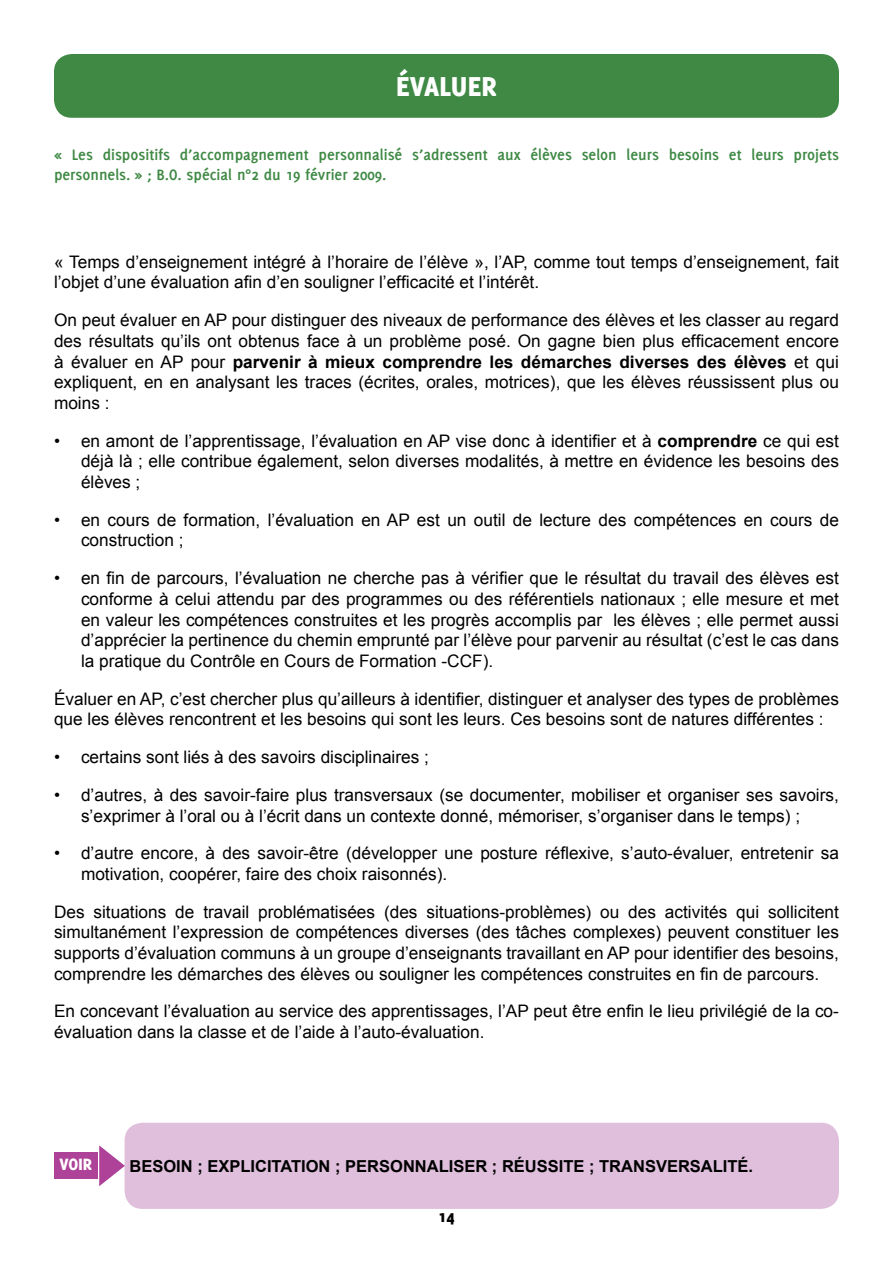
<style>
.page{position:relative;width:893px;height:1263px;background:#fff}
.page>*{position:absolute;margin:0;border:0;box-sizing:border-box;transform-origin:0 0}
.t1{font:800 30px "Delicious";color:#fff}
.t2{font:800 18px "Delicious";color:#fff}
.t3{font:800 18px "Delicious";color:#000}
.t4{font:17.25px/20.7px "Arial";color:#000}
.t5{font:700 16.5px/19.8px "Delicious";color:#3f8945}
.t6{font:700 16.5px "Arial";color:#000}
.s1{font-weight:700}
</style>
<div class="page">
<div style="left:54px;top:54px;width:785px;height:64px;background:#3f8945;border-radius:18px"></div>
<div style="left:125px;top:1123px;width:714px;height:86px;background:#dfbfdc;border-radius:18px"></div>
<div style="left:54px;top:1153px;width:44px;height:26px;background:#ae4198"></div>
<svg style="left:99px;top:1145px;width:26px;height:41px"></svg>
<h1 class="t1" style="left:396px;top:69px;width:102px">ÉVALUER</h1>
<p class="t5" style="left:54px;top:145px;width:786px">« Les dispositifs d’accompagnement personnalisé s’adressent aux élèves selon leurs besoins et leurs projets personnels. » ; B.O. spécial n°2 du 19 février 2009.</p>
<p class="t4" style="left:54px;top:251px;width:786px">« Temps d’enseignement intégré à l’horaire de l’élève », l’AP, comme tout temps d’enseignement, fait l’objet d’une évaluation afin d’en souligner l’efficacité et l’intérêt.</p>
<p class="t4" style="left:54px;top:310px;width:786px;text-align:justify">On peut évaluer en AP pour distinguer des niveaux de performance des élèves et les classer au regard des résultats qu’ils ont obtenus face à un problème posé. On gagne bien plus efficacement encore à évaluer en AP pour <span class="s1">parvenir à mieux comprendre les démarches diverses des élèves</span> et qui expliquent, en en analysant les traces (écrites, orales, motrices), que les élèves réussissent plus ou moins :</p>
<p class="t4" style="left:81px;top:430px;width:759px;text-align:justify;text-indent:-27px">• en amont de l’apprentissage, l’évaluation en AP vise donc à identifier et à <span class="s1">comprendre</span> ce qui est déjà là ; elle contribue également, selon diverses modalités, à mettre en évidence les besoins des élèves ;</p>
<p class="t4" style="left:81px;top:509px;width:759px;text-indent:-27px">• en cours de formation, l’évaluation en AP est un outil de lecture des compétences en cours de construction ;</p>
<p class="t4" style="left:81px;top:568px;width:759px;text-align:justify;text-indent:-27px">• en fin de parcours, l’évaluation ne cherche pas à vérifier que le résultat du travail des élèves est conforme à celui attendu par des programmes ou des référentiels nationaux ; elle mesure et met en valeur les compétences construites et les progrès accomplis par les élèves ; elle permet aussi d’apprécier la pertinence du chemin emprunté par l’élève pour parvenir au résultat (c’est le cas dans la pratique du Contrôle en Cours de Formation -CCF).</p>
<p class="t4" style="left:54px;top:688px;width:786px">Évaluer en AP, c’est chercher plus qu’ailleurs à identifier, distinguer et analyser des types de problèmes que les élèves rencontrent et les besoins qui sont les leurs. Ces besoins sont de natures différentes :</p>
<p class="t4" style="left:54px;top:747px;width:376px">• certains sont liés à des savoirs disciplinaires ;</p>
<p class="t4" style="left:81px;top:785px;width:759px;text-indent:-27px">• d’autres, à des savoir-faire plus transversaux (se documenter, mobiliser et organiser ses savoirs, s’exprimer à l’oral ou à l’écrit dans un contexte donné, mémoriser, s’organiser dans le temps) ;</p>
<p class="t4" style="left:81px;top:843px;width:759px;text-indent:-27px">• d’autre encore, à des savoir-être (développer une posture réflexive, s’auto-évaluer, entretenir sa motivation, coopérer, faire des choix raisonnés).</p>
<p class="t4" style="left:54px;top:901px;width:786px;text-align:justify">Des situations de travail problématisées (des situations-problèmes) ou des activités qui sollicitent simultanément l’expression de compétences diverses (des tâches complexes) peuvent constituer les supports d’évaluation communs à un groupe d’enseignants travaillant en AP pour identifier des besoins, comprendre les démarches des élèves ou souligner les compétences construites en fin de parcours.</p>
<p class="t4" style="left:54px;top:1001px;width:786px">En concevant l’évaluation au service des apprentissages, l’AP peut être enfin le lieu privilégié de la co&shy;évaluation dans la classe et de l’aide à l’auto-évaluation.</p>
<p class="t2" style="left:59px;top:1153px;width:34px">VOIR</p>
<p class="t6" style="left:129px;top:1155px;width:625px">BESOIN ; EXPLICITATION ; PERSONNALISER ; RÉUSSITE ; TRANSVERSALITÉ.</p>
<p class="t3" style="left:438px;top:1205px;width:18px">14</p>
</div>
